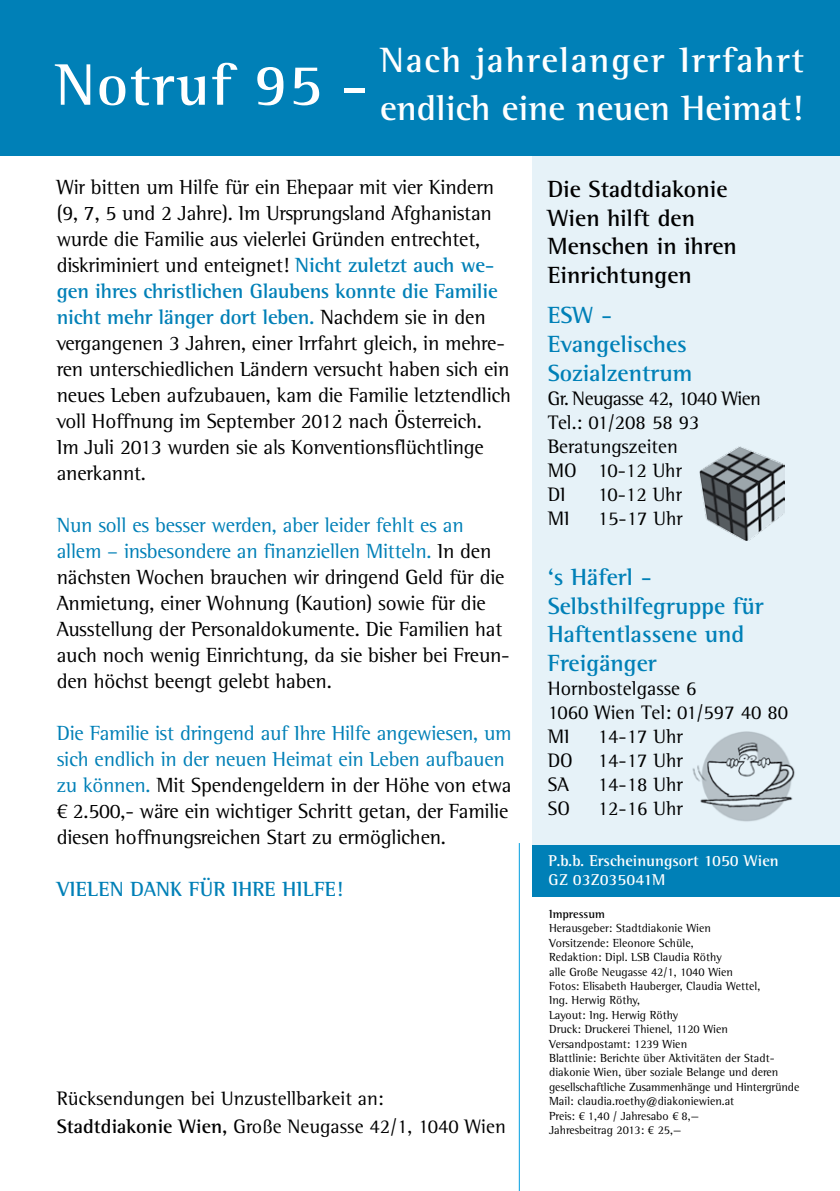
<style>
.page{position:relative;width:840px;height:1191px;background:#fff}
.page>*{position:absolute;margin:0;border:0;box-sizing:border-box;transform-origin:0 0}
.t1{font:700 60px "Rotis Semi Serif";letter-spacing:.025em;color:#fff}
.t2{font:700 36px/48px "Rotis Semi Serif";letter-spacing:.03em;color:#fff}
.t3{font:700 24px/28.8px "Rotis Semi Serif";color:#0080b7}
.t4{font:700 24px/28.8px "Rotis Semi Serif";color:#000}
.t5{font:21px/26px "Rotis Semi Serif";letter-spacing:-.01em;color:#000}
.t6{font:700 21px "Rotis Semi Serif";letter-spacing:.075em;color:#0080b7}
.t7{font:20px/24px "Rotis Semi Serif";color:#000}
.t8{font:700 16px/19.2px "Rotis Semi Serif";color:#fff}
.t9{font:12px/14.4px "Rotis Semi Serif";color:#000}
.t10{font:700 12px "Rotis Semi Serif";color:#000}
.s1{font-weight:700;color:#0080b7}
.s2{color:#0080b7}
.s3{font-family:"Linotype Euro Font Rto S"}
.s4{font-weight:700}
</style>
<div class="page">
<div style="left:532px;top:141px;width:307px;height:738px;background:#e6f2f8"></div>
<hr style="left:518px;top:843px;width:1px;height:348px;background:#009ee0">
<div style="left:0;top:0;width:839px;height:156px;background:#0080b7"></div>
<div style="left:532px;top:845px;width:307px;height:51px;background:#0080b7"></div>
<img style="left:699px;top:447px;width:85px;height:93px">
<img style="left:692px;top:731px;width:103px;height:91px">
<h1 class="t1" style="left:55px;top:49px;width:315px">Notruf 95 -</h1>
<h2 class="t2" style="left:380px;top:36px;width:425px">Nach jahrelanger Irrfahrt endlich eine neuen Heimat!</h2>
<p class="t5" style="left:57px;top:174px;width:455px">Wir bitten um Hilfe für ein Ehepaar mit vier Kindern (9, 7, 5 und 2 Jahre). Im Ursprungsland Afghanistan wurde die Familie aus vielerlei Gründen entrechtet, diskriminiert und enteignet! <span class="s1">Nicht zuletzt auch we&shy;gen ihres christlichen Glaubens konnte die Familie nicht mehr länger dort leben.</span> Nachdem sie in den vergangenen 3 Jahren, einer Irrfahrt gleich, in mehre&shy;ren unterschiedlichen Ländern versucht haben sich ein neues Leben aufzubauen, kam die Familie letztendlich voll Hoffnung im September 2012 nach Österreich.<br>Im Juli 2013 wurden sie als Konventionsflüchtlinge anerkannt.</p>
<p class="t5" style="left:57px;top:512px;width:454px"><span class="s2">Nun soll es besser werden, aber leider fehlt es an allem – insbesondere an finanziellen Mitteln.</span> In den nächsten Wochen brauchen wir dringend Geld für die Anmietung, einer Wohnung (Kaution) sowie für die Ausstellung der Personaldokumente. Die Familien hat auch noch wenig Einrichtung, da sie bisher bei Freun&shy;den höchst beengt gelebt haben.</p>
<p class="t5" style="left:57px;top:720px;width:456px"><span class="s2">Die Familie ist dringend auf Ihre Hilfe angewiesen, um sich endlich in der neuen Heimat ein Leben aufbauen zu können.</span> Mit Spendengeldern in der Höhe von etwa <span class="s3">P</span> 2.500,- wäre ein wichtiger Schritt getan, der Familie diesen hoffnungsreichen Start zu ermöglichen.</p>
<p class="t6" style="left:57px;top:877px;width:288px">Vielen Dan k für Ih re Hilfe!</p>
<p class="t7" style="left:57px;top:1083px;width:450px;line-height:28.8px">Rücksendungen bei Unzustellbarkeit an:<br><span class="s4">Stadtdiakonie Wien,</span> Große Neugasse 42/1, 1040 Wien</p>
<p class="t4" style="left:547px;top:174px;width:190px">Die Stadtdiakonie<br>Wien hilft den<br>Menschen in ihren<br>Einrichtungen</p>
<p class="t3" style="left:547px;top:300px;width:146px">ESW -<br>Evangelisches<br>Sozialzentrum</p>
<p class="t7" style="left:547px;top:386px;width:214px">Gr. Neugasse 42, 1040 Wien<br>Tel.: 01/208 58 93<br>Beratungszeiten<br>MO 10-12 Uhr<br>DI</p>
<p class="t7" style="left:597px;top:482px;width:86px">10-12 Uhr</p>
<p class="t7" style="left:547px;top:506px;width:23px">MI</p>
<p class="t7" style="left:597px;top:506px;width:86px">15-17 Uhr</p>
<p class="t3" style="left:547px;top:562px;width:217px">‘s Häferl -<br>Selbsthilfegruppe für<br>Haftentlassene und<br>Freigänger</p>
<p class="t7" style="left:547px;top:676px;width:242px">Hornbostelgasse 6<br>1060 Wien Tel: 01/597 40 80<br>MI</p>
<p class="t7" style="left:547px;top:724px;width:136px;text-align:justify;text-indent:50px">14-17 Uhr DO 14-17 Uhr SA</p>
<p class="t7" style="left:597px;top:772px;width:86px">14-18 Uhr</p>
<p class="t7" style="left:547px;top:796px;width:24px">SO</p>
<p class="t7" style="left:597px;top:796px;width:86px">12-16 Uhr</p>
<p class="t8" style="left:548px;top:850px;width:231px">P.b.b. Erscheinungsort 1050 Wien<br>GZ 03Z035041M</p>
<p class="t10" style="left:549px;top:906px;width:57px">Impressum</p>
<p class="t9" style="left:549px;top:921px;width:252px">Herausgeber: Stadtdiakonie Wien<br>Vorsitzende: Eleonore Schüle,<br>Redaktion: Dipl. LSB Claudia Röthy<br>alle Große Neugasse 42/1, 1040 Wien<br>Fotos: Elisabeth Hauberger, Claudia Wettel,<br>Ing. Herwig Röthy,<br>Layout: Ing. Herwig Röthy<br>Druck: Druckerei Thienel, 1120 Wien Versandpostamt: 1239 Wien<br>Blattlinie: Berichte über Aktivitäten der Stadt&shy;diakonie Wien, über soziale Belange und deren gesellschaftliche Zusammenhänge und Hintergründe Mail: claudia.roethy@diakoniewien.at<br>Preis: <span class="s3">P</span> 1,40 / Jahresabo <span class="s3">P</span> 8,—<br>Jahresbeitrag 2013: <span class="s3">P</span> 25,—</p>
</div>
